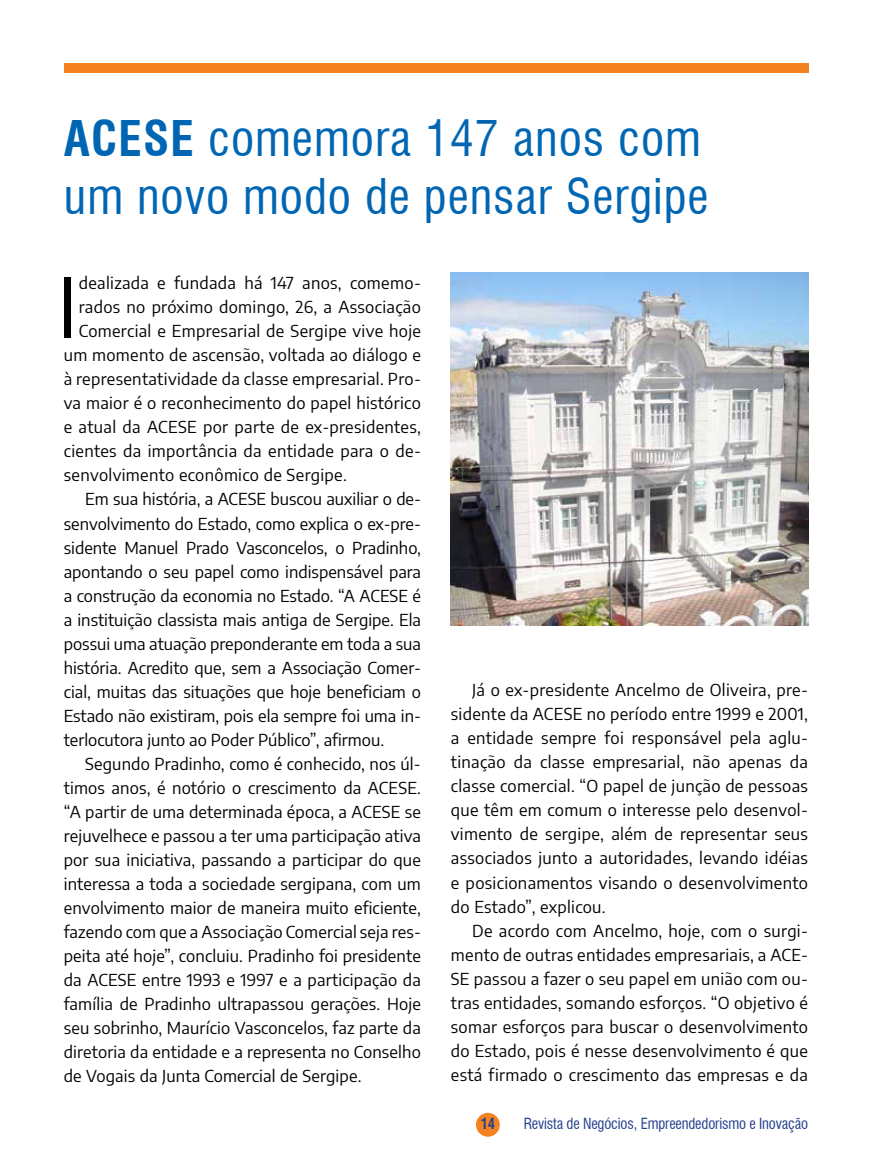
<style>
.page{position:relative;width:872px;height:1170px;background:#fff}
.page>*{position:absolute;margin:0;border:0;box-sizing:border-box;transform-origin:0 0}
.t1{font:81.3px "Encode Sans";color:#000}
.t2{font:condensed 48px/57.6px "Swiss 721 BT";letter-spacing:.02em;color:#0066b3}
.t3{font:16.5px/24px "Encode Sans";letter-spacing:.01em;color:#000;text-align:justify}
.t4{font:condensed 15px "Swiss 721 BT";letter-spacing:-.01em;color:#25408f}
.t5{font:700 condensed 15px "Swiss 721 BT";color:#25408f}
.s1{font-weight:700}
</style>
<div class="page">
<div style="left:476px;top:1112px;width:24px;height:24px;background:#f58220;border-radius:50%"></div>
<div style="left:64px;top:64px;width:744px;height:9px;background:#f58220"></div>
<img style="left:451px;top:272px;width:357px;height:354px">
<h2 class="t2" style="left:64px;top:110px;width:646px"><span class="s1">ACESE</span> comemora 147 anos com um novo modo de pensar Sergipe</h2>
<h1 class="t1" style="left:57px;top:250px;width:22px">I</h1>
<p class="t3" style="left:79px;top:270px;width:344px">dealizada e fundada há 147 anos, comemo-</p>
<p class="t3" style="left:79px;top:294px;width:343px">rados no próximo domingo, 26, a Associação</p>
<p class="t3" style="left:79px;top:318px;width:343px">Comercial e Empresarial de Sergipe vive hoje</p>
<p class="t3" style="left:64px;top:342px;width:358px">um momento de ascensão, voltada ao diálogo e</p>
<p class="t3" style="left:64px;top:366px;width:359px">à representatividade da classe empresarial. Pro-</p>
<p class="t3" style="left:64px;top:390px;width:358px">va maior é o reconhecimento do papel histórico</p>
<p class="t3" style="left:64px;top:414px;width:359px">e atual da ACESE por parte de ex-presidentes,</p>
<p class="t3" style="left:64px;top:438px;width:359px">cientes da importância da entidade para o de-</p>
<p class="t3" style="left:64px;top:462px;width:285px">senvolvimento econômico de Sergipe.</p>
<p class="t3" style="left:85px;top:486px;width:337px">Em sua história, a ACESE buscou auxiliar o de-</p>
<p class="t3" style="left:64px;top:510px;width:359px">senvolvimento do Estado, como explica o ex-pre-</p>
<p class="t3" style="left:64px;top:534px;width:359px">sidente Manuel Prado Vasconcelos, o Pradinho,</p>
<p class="t3" style="left:64px;top:558px;width:359px">apontando o seu papel como indispensável para</p>
<p class="t3" style="left:64px;top:582px;width:359px">a construção da economia no Estado. “A ACESE é</p>
<p class="t3" style="left:64px;top:606px;width:359px">a instituição classista mais antiga de Sergipe. Ela</p>
<p class="t3" style="left:64px;top:630px;width:359px">possui uma atuação preponderante em toda a sua</p>
<p class="t3" style="left:64px;top:654px;width:359px">história. Acredito que, sem a Associação Comer-</p>
<p class="t3" style="left:64px;top:678px;width:359px">cial, muitas das situações que hoje beneficiam o</p>
<p class="t3" style="left:64px;top:702px;width:359px">Estado não existiram, pois ela sempre foi uma in-</p>
<p class="t3" style="left:64px;top:726px;width:322px">terlocutora junto ao Poder Público”, afirmou.</p>
<p class="t3" style="left:85px;top:750px;width:337px">Segundo Pradinho, como é conhecido, nos úl-</p>
<p class="t3" style="left:64px;top:774px;width:359px">timos anos, é notório o crescimento da ACESE.</p>
<p class="t3" style="left:64px;top:798px;width:359px">“A partir de uma determinada época, a ACESE se</p>
<p class="t3" style="left:64px;top:822px;width:358px">rejuvelhece e passou a ter uma participação ativa</p>
<p class="t3" style="left:64px;top:846px;width:358px">por sua iniciativa, passando a participar do que</p>
<p class="t3" style="left:64px;top:870px;width:359px">interessa a toda a sociedade sergipana, com um</p>
<p class="t3" style="left:64px;top:894px;width:359px">envolvimento maior de maneira muito eficiente,</p>
<p class="t3" style="left:64px;top:918px;width:359px">fazendo com que a Associação Comercial seja res-</p>
<p class="t3" style="left:64px;top:942px;width:358px">peita até hoje”, concluiu. Pradinho foi presidente</p>
<p class="t3" style="left:64px;top:966px;width:358px">da ACESE entre 1993 e 1997 e a participação da</p>
<p class="t3" style="left:64px;top:990px;width:358px">família de Pradinho ultrapassou gerações. Hoje</p>
<p class="t3" style="left:64px;top:1014px;width:358px">seu sobrinho, Maurício Vasconcelos, faz parte da</p>
<p class="t3" style="left:64px;top:1038px;width:358px">diretoria da entidade e a representa no Conselho</p>
<p class="t3" style="left:64px;top:1062px;width:299px">de Vogais da Junta Comercial de Sergipe.</p>
<p class="t3" style="left:451px;top:677px;width:359px;text-indent:21px">Já o ex-presidente Ancelmo de Oliveira, pre&shy;sidente da ACESE no período entre 1999 e 2001, a entidade sempre foi responsável pela aglu&shy;tinação da classe empresarial, não apenas da classe comercial. “O papel de junção de pessoas que têm em comum o interesse pelo desenvol&shy;vimento de sergipe, além de representar seus associados junto a autoridades, levando idéias e posicionamentos visando o desenvolvimento do Estado”, explicou.</p>
<p class="t3" style="left:451px;top:917px;width:359px;text-indent:21px">De acordo com Ancelmo, hoje, com o surgi&shy;mento de outras entidades empresariais, a ACE-SE passou a fazer o seu papel em união com ou&shy;tras entidades, somando esforços. “O objetivo é somar esforços para buscar o desenvolvimento do Estado, pois é nesse desenvolvimento é que está firmado o crescimento das empresas e da</p>
<p class="t5" style="left:480px;top:1114px;width:16px">14</p>
<p class="t4" style="left:524px;top:1114px;width:286px">Revista de Negócios, Empreendedorismo e Inovação</p>
</div>
